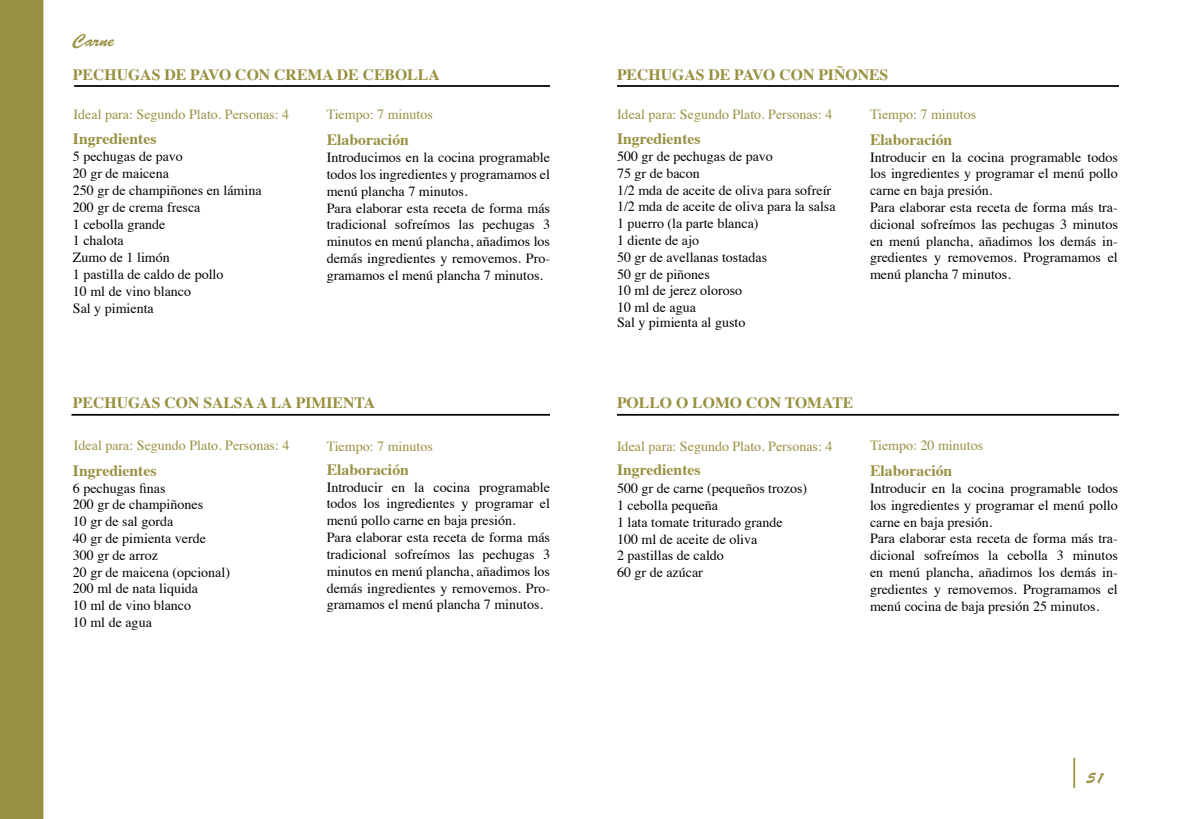
<style>
.page{position:relative;width:1191px;height:819px;background:#fff}
.page>*{position:absolute;margin:0;border:0;box-sizing:border-box;transform-origin:0 0}
.t1{font:17.5px "Brush Script Std";color:#989141}
.t2{font:700 15.75px "Times";color:#989141}
.t3{font:15.75px "Brush Script Std";color:#989141}
.t4{font:14px/16.8px "Times";color:#000}
.t5{font:14px "Times";color:#989141}
</style>
<div class="page">
<div style="left:0;top:0;width:43px;height:819px;background:#989141"></div>
<hr style="left:1073px;top:757px;width:2px;height:31px;background:#989141">
<hr style="left:74px;top:85px;width:476px;height:2px;background:#000">
<hr style="left:617px;top:85px;width:502px;height:2px;background:#000">
<hr style="left:617px;top:414px;width:502px;height:1px;background:#000">
<hr style="left:71px;top:414px;width:479px;height:1px;background:#000">
<p class="t1" style="left:73px;top:30px;width:43px">Carne</p>
<p class="t2" style="left:73px;top:60px;width:368px">PECHUGAS DE PAVO CON CREMA DE CEBOLLA</p>
<p class="t2" style="left:617px;top:59px;width:273px">PECHUGAS DE PAVO CON PIÑONES</p>
<p class="t5" style="left:74px;top:101px;width:217px">Ideal para: Segundo Plato. Personas: 4</p>
<p class="t2" style="left:73px;top:124px;width:85px">Ingredientes</p>
<p class="t4" style="left:73px;top:147px;width:190px">5 pechugas de pavo<br>20 gr de maicena<br>250 gr de champiñones en lámina<br>200 gr de crema fresca<br>1 cebolla grande<br>1 chalota<br>Zumo de 1 limón<br>1 pastilla de caldo de pollo<br>10 ml de vino blanco<br>Sal y pimienta</p>
<p class="t5" style="left:327px;top:102px;width:108px">Tiempo: 7 minutos</p>
<p class="t2" style="left:327px;top:125px;width:84px">Elaboración</p>
<p class="t4" style="left:327px;top:148px;width:225px">Introducimos en la cocina programable todos los ingredientes y programamos el menú plancha 7 minutos.<br>Para elaborar esta receta de forma más tradicional sofreímos las pechugas 3 minutos en menú plancha, añadimos los demás ingredientes y removemos. Pro&shy;gramamos el menú plancha 7 minutos.</p>
<p class="t5" style="left:617px;top:101px;width:217px">Ideal para: Segundo Plato. Personas: 4</p>
<p class="t2" style="left:617px;top:124px;width:85px">Ingredientes</p>
<p class="t4" style="left:617px;top:147px;width:220px">500 gr de pechugas de pavo<br>75 gr de bacon<br>1/2 mda de aceite de oliva para sofreír<br>1/2 mda de aceite de oliva para la salsa<br>1 puerro (la parte blanca)<br>1 diente de ajo<br>50 gr de avellanas tostadas<br>50 gr de piñones<br>10 ml de jerez oloroso<br>10 ml de agua</p>
<p class="t4" style="left:617px;top:313px;width:130px">Sal y pimienta al gusto</p>
<p class="t5" style="left:870px;top:101px;width:108px">Tiempo: 7 minutos</p>
<p class="t2" style="left:870px;top:124px;width:84px">Elaboración</p>
<p class="t4" style="left:870px;top:147px;width:249px">Introducir en la cocina programable todos los ingredientes y programar el menú pollo carne en baja presión.<br>Para elaborar esta receta de forma más tra&shy;dicional sofreímos las pechugas 3 minutos en menú plancha, añadimos los demás in&shy;gredientes y removemos. Programamos el menú plancha 7 minutos.</p>
<p class="t2" style="left:73px;top:387px;width:304px">PECHUGAS CON SALSA A LA PIMIENTA</p>
<p class="t2" style="left:617px;top:388px;width:238px">POLLO O LOMO CON TOMATE</p>
<p class="t5" style="left:74px;top:432px;width:217px">Ideal para: Segundo Plato. Personas: 4</p>
<p class="t2" style="left:73px;top:455px;width:85px">Ingredientes</p>
<p class="t4" style="left:73px;top:478px;width:159px">6 pechugas finas<br>200 gr de champiñones<br>10 gr de sal gorda<br>40 gr de pimienta verde<br>300 gr de arroz<br>20 gr de maicena (opcional)<br>200 ml de nata liquida<br>10 ml de vino blanco<br>10 ml de agua</p>
<p class="t5" style="left:327px;top:433px;width:108px">Tiempo: 7 minutos</p>
<p class="t2" style="left:327px;top:454px;width:84px">Elaboración</p>
<p class="t4" style="left:327px;top:477px;width:225px">Introducir en la cocina programable todos los ingredientes y programar el menú pollo carne en baja presión.<br>Para elaborar esta receta de forma más tradicional sofreímos las pechugas 3 minutos en menú plancha, añadimos los demás ingredientes y removemos. Pro&shy;gramamos el menú plancha 7 minutos.</p>
<p class="t5" style="left:617px;top:433px;width:217px">Ideal para: Segundo Plato. Personas: 4</p>
<p class="t2" style="left:617px;top:455px;width:85px">Ingredientes</p>
<p class="t4" style="left:617px;top:479px;width:192px">500 gr de carne (pequeños trozos)<br>1 cebolla pequeña<br>1 lata tomate triturado grande<br>100 ml de aceite de oliva<br>2 pastillas de caldo<br>60 gr de azúcar</p>
<p class="t5" style="left:870px;top:432px;width:115px">Tiempo: 20 minutos</p>
<p class="t2" style="left:870px;top:455px;width:84px">Elaboración</p>
<p class="t4" style="left:870px;top:478px;width:249px">Introducir en la cocina programable todos los ingredientes y programar el menú pollo carne en baja presión.<br>Para elaborar esta receta de forma más tra&shy;dicional sofreímos la cebolla 3 minutos en menú plancha, añadimos los demás in&shy;gredientes y removemos. Programamos el menú cocina de baja presión 25 minutos.</p>
<p class="t3" style="left:1086px;top:768px;width:19px">51</p>
</div>
